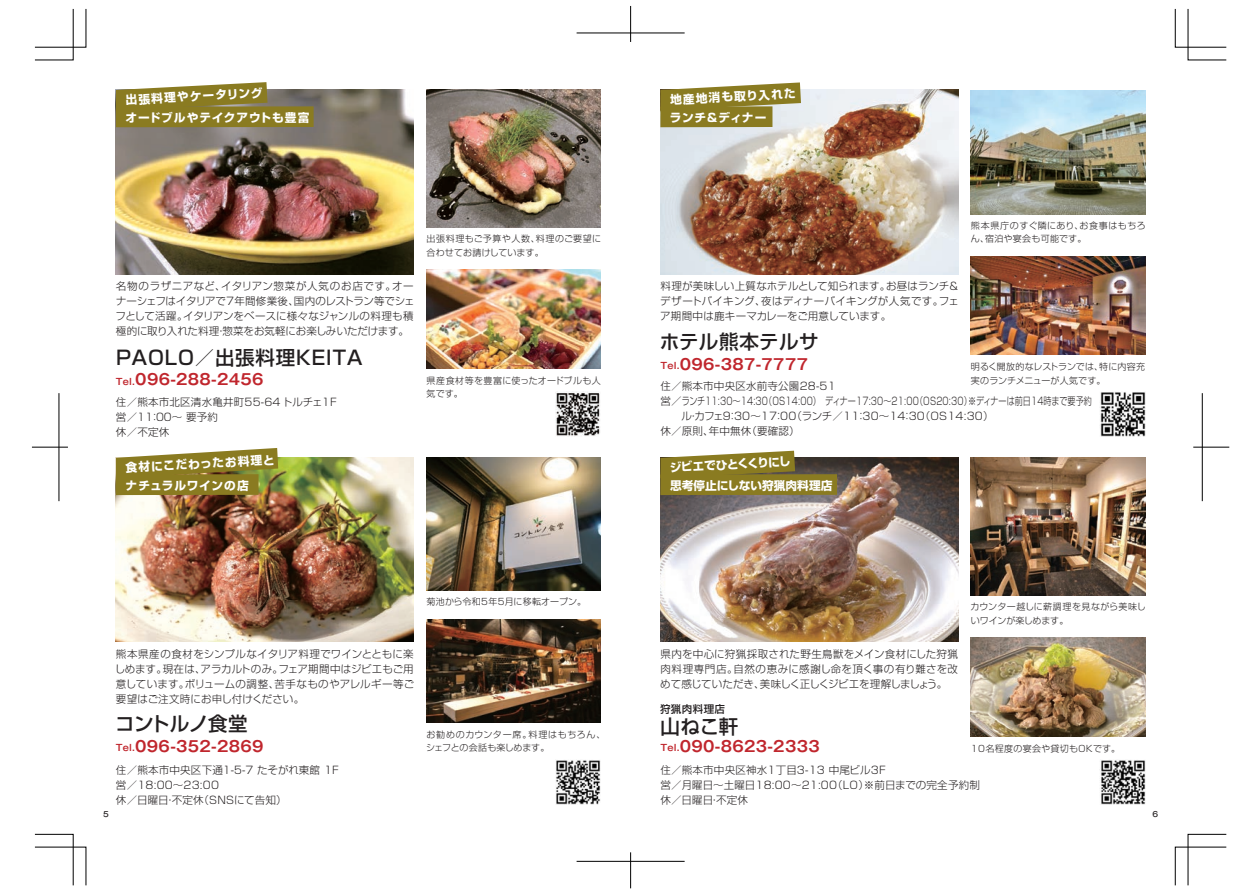
<style>
.page{position:relative;width:1259px;height:893px;background:#fff}
.page>*{position:absolute;margin:0;border:0;box-sizing:border-box;transform-origin:0 0}
.t1{font:500 19.5px "Shin Go Pro";letter-spacing:.04em;color:#231f20}
.t2{font:500 19.5px "Shin Go Pro";letter-spacing:.015em;color:#231f20}
.t3{font:500 19.5px "Shin Go Pro";letter-spacing:-.02em;color:#231f20}
.t4{font:700 15px "Gothic MB101 Pro De";letter-spacing:.02em;color:#c0262d}
.t5{font:700 11.7px "Shin Go Pro";letter-spacing:.055em;color:#fff}
.t6{font:700 11.7px "Shin Go Pro";letter-spacing:.08em;color:#fff}
.t7{font:700 11.7px "Shin Go Pro";color:#fff}
.t8{font:300 10.5px/15px "Shin Go Pro";letter-spacing:.02em;color:#231f20;text-align:justify}
.t9{font:500 10.5px "Shin Go Pro";letter-spacing:.04em;color:#231f20}
.t10{font:300 9px/13.5px "Shin Go Pro";letter-spacing:.02em;color:#231f20}
.t11{font:300 9px/13.5px "Shin Go Pro";letter-spacing:.04em;color:#231f20}
.t12{font:500 7.5px "Gothic MB101 Pro";color:#231f20}
.s1{font-size:9px}
</style>
<div class="page">
<img style="left:116px;top:90px;width:298px;height:184px">
<img style="left:660px;top:90px;width:298px;height:184px">
<img style="left:426px;top:90px;width:175px;height:138px">
<img style="left:426px;top:269px;width:175px;height:99px">
<img style="left:555px;top:391px;width:45px;height:46px">
<svg style="left:116px;top:82px;width:151px;height:24px;background:#9d9149"></svg>
<div style="left:116px;top:106px;width:198px;height:21px;background:#8a7b21"></div>
<img style="left:1100px;top:392px;width:45px;height:45px">
<svg style="left:660px;top:82px;width:141px;height:28px"></svg>
<div style="left:660px;top:106px;width:112px;height:21px;background:#8a7b21"></div>
<img style="left:971px;top:90px;width:174px;height:124px">
<img style="left:660px;top:458px;width:298px;height:184px">
<img style="left:971px;top:458px;width:174px;height:137px">
<img style="left:971px;top:637px;width:174px;height:99px">
<img style="left:1101px;top:760px;width:44px;height:45px">
<svg style="left:660px;top:451px;width:135px;height:23px;background:#988c41"></svg>
<div style="left:660px;top:474px;width:177px;height:21px;background:#8a7b21"></div>
<img style="left:116px;top:457px;width:297px;height:185px">
<svg style="left:116px;top:448px;width:162px;height:30px"></svg>
<div style="left:116px;top:474px;width:142px;height:21px;background:#8a7b21"></div>
<img style="left:556px;top:760px;width:45px;height:45px">
<img style="left:426px;top:458px;width:175px;height:133px">
<img style="left:426px;top:619px;width:175px;height:103px">
<img style="left:971px;top:256px;width:174px;height:99px">
<svg style="left:34px;top:834px;width:52px;height:52px"></svg>
<svg style="left:34px;top:8px;width:52px;height:52px"></svg>
<svg style="left:1174px;top:8px;width:52px;height:52px"></svg>
<svg style="left:1174px;top:834px;width:52px;height:52px"></svg>
<hr style="left:32px;top:447px;width:36px;height:1px;background:#000">
<hr style="left:59px;top:393px;width:1px;height:108px;background:#000">
<hr style="left:1193px;top:447px;width:36px;height:1px;background:#000">
<hr style="left:1202px;top:393px;width:1px;height:108px;background:#000">
<hr style="left:576px;top:33px;width:108px;height:1px;background:#000">
<hr style="left:630px;top:6px;width:1px;height:36px;background:#000">
<hr style="left:576px;top:861px;width:108px;height:1px;background:#000">
<hr style="left:630px;top:852px;width:1px;height:36px;background:#000">
<p class="t5" style="left:125px;top:90px;width:139px;rotate:-3deg">出張料理やケータリング</p>
<p class="t6" style="left:125px;top:108px;width:186px">オードブルやテイクアウトも豊富</p>
<p class="t8" style="left:115px;top:278px;width:301px">名物のラザニアなど、イタリアン惣菜が人気のお店です。オーナーシェフはイタリアで7年間修業後、国内のレストラン等でシェフとして活躍。イタリアンをベースに様々なジャンルの料理も積極的に取り入れた料理・惣菜をお気軽にお楽しみいただけます。</p>
<h1 class="t1" style="left:116px;top:341px;width:248px">PAOLO／出張料理KEITA</h1>
<h2 class="t4" style="left:116px;top:367px;width:149px"><span class="s1">Tel.</span>096-288-2456</h2>
<p class="t8" style="left:116px;top:393px;width:222px;text-align:left">住／熊本市北区清水亀井町55-64 トルチェ1F営／１1：００～ 要予約<br>休／不定休</p>
<p class="t5" style="left:125px;top:458px;width:151px;rotate:-3deg">食材にこだわったお料理と</p>
<p class="t5" style="left:126px;top:476px;width:125px">ナチュラルワインの店</p>
<p class="t10" style="left:426px;top:231px;width:176px">出張料理もご予算や人数、料理のご要望に合わせてお請けしています。</p>
<p class="t10" style="left:426px;top:372px;width:176px">県産食材等を豊富に使ったオードブルも人気です。</p>
<p class="t10" style="left:426px;top:594px;width:161px">菊池から令和5年5月に移転オープン。</p>
<p class="t8" style="left:115px;top:645px;width:301px">熊本県産の食材をシンプルなイタリア料理でワインとともに楽しめます。現在は、アラカルトのみ。フェア期間中はジビエもご用意しています。ボリュームの調整、苦手なものやアレルギー等ご要望はご注文時にお申し付けください。</p>
<h1 class="t3" style="left:115px;top:708px;width:134px">コントルノ食堂</h1>
<h2 class="t4" style="left:116px;top:734px;width:149px"><span class="s1">Tel.</span>096-352-2869</h2>
<p class="t11" style="left:426px;top:727px;width:181px">お勧めのカウンター席。料理はもちろん、シェフとの会話も楽しめます。</p>
<p class="t8" style="left:116px;top:761px;width:224px;text-align:left">住／熊本市中央区下通１-５-７ たそがれ東館 1F営／18:00～23:00<br>休／日曜日・不定休（SNSにて告知）</p>
<p class="t5" style="left:669px;top:90px;width:127px;rotate:-3deg">地産地消も取り入れた</p>
<p class="t5" style="left:670px;top:108px;width:98px">ランチ＆ディナー</p>
<p class="t11" style="left:971px;top:218px;width:176px">熊本県庁のすぐ隣にあり、お食事はもちろん、宿泊や宴会も可能です。</p>
<p class="t8" style="left:660px;top:278px;width:300px">料理が美味しい上質なホテルとして知られます。お昼はランチ&amp;デザートバイキング、夜はディナーバイキングが人気です。フェア期間中は鹿キーマカレーをご用意しています。</p>
<h1 class="t2" style="left:660px;top:326px;width:160px">ホテル熊本テルサ</h1>
<h2 class="t4" style="left:660px;top:352px;width:149px"><span class="s1">Tel.</span>096-387-7777</h2>
<p class="t8" style="left:660px;top:378px;width:177px">住／熊本市中央区水前寺公園28-51</p>
<p class="t8" style="left:660px;top:393px;width:433px">営／ランチ11:30～14:30（OS14:00）　ディナー17:30～21:00（OS20:30）※ディナーは前日14時まで要予約</p>
<p class="t8" style="left:681px;top:408px;width:314px">ル・カフェ9：30～17：00（ランチ／11：30～14：30（OS14:30）</p>
<p class="t8" style="left:660px;top:423px;width:141px">休／原則、年中無休（要確認）</p>
<p class="t10" style="left:971px;top:359px;width:176px">明るく開放的なレストランでは、特に内容充実のランチメニューが人気です。</p>
<p class="t5" style="left:669px;top:458px;width:122px;rotate:-3deg">ジビエでひとくくりにし</p>
<p class="t7" style="left:670px;top:476px;width:164px">思考停止にしない狩猟肉料理店</p>
<p class="t8" style="left:660px;top:645px;width:299px">県内を中心に狩猟採取された野生鳥獣をメイン食材にした狩猟肉料理専門店。自然の恵みに感謝し命を頂く事の有り難さを改めて感じていただき、美味しく正しくジビエを理解しましょう。</p>
<p class="t10" style="left:970px;top:599px;width:177px">カウンター越しに薪調理を見ながら美味しいワインが楽しめます。</p>
<p class="t9" style="left:660px;top:700px;width:67px">狩猟肉料理店</p>
<h1 class="t1" style="left:660px;top:711px;width:79px">山ねこ軒</h1>
<h2 class="t4" style="left:660px;top:734px;width:161px"><span class="s1">Tel.</span>090-8623-2333</h2>
<p class="t8" style="left:660px;top:761px;width:321px;text-align:left">住／熊本市中央区神水1丁目3-13 中尾ビル3F<br>営／月曜日～土曜日18:00～21:00（LO）※前日までの完全予約制休／日曜日・不定休</p>
<p class="t11" style="left:971px;top:740px;width:151px">10名程度の宴会や貸切もＯＫです。</p>
<p class="t12" style="left:103px;top:808px;width:7px">5</p>
<p class="t12" style="left:1152px;top:808px;width:7px">6</p>
</div>
